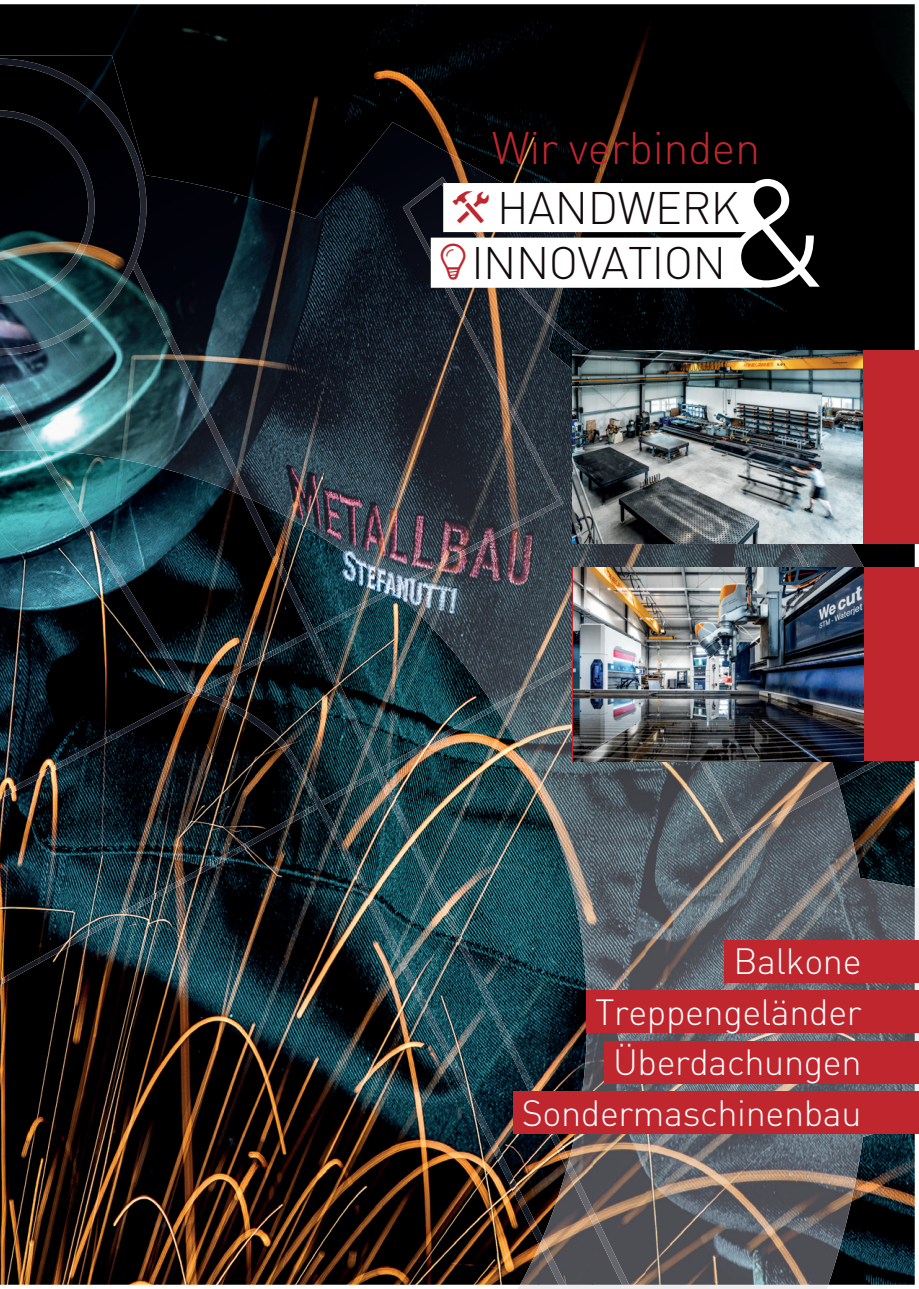
<style>
.page{position:relative;width:919px;height:1289px;background:#fff}
.page>*{position:absolute;margin:0;border:0;box-sizing:border-box;transform-origin:0 0}
.t1{font:300 150px "DIN";color:#fff}
.t2{font:300 45px/55.1px "DIN";letter-spacing:-.01em;color:#110a0c;text-align:center}
.t3{font:300 45px "DIN";letter-spacing:-.01em;color:#c0262d}
.t4{font:300 36px/50.4px "DIN";letter-spacing:-.01em;color:#fff;text-align:right}
</style>
<div class="page">
<img style="left:0;top:4px;width:914px;height:1280px">
<img style="left:592px;top:322px;width:111px;height:28px">
<img style="left:357px;top:597px;width:17px;height:62px">
<img style="left:373px;top:590px;width:22px;height:13px">
<img style="left:213px;top:653px;width:36px;height:34px">
<img style="left:120px;top:681px;width:94px;height:49px">
<img style="left:448px;top:705px;width:36px;height:25px">
<img style="left:861px;top:761px;width:46px;height:16px">
<img style="left:23px;top:729px;width:109px;height:52px">
<img style="left:410px;top:729px;width:49px;height:52px">
<img style="left:0;top:781px;width:35px;height:18px">
<img style="left:213px;top:804px;width:105px;height:62px">
<img style="left:160px;top:860px;width:54px;height:36px">
<img style="left:81px;top:890px;width:79px;height:44px">
<img style="left:0;top:933px;width:92px;height:52px">
<img style="left:37px;top:468px;width:53px;height:69px">
<img style="left:242px;top:536px;width:37px;height:20px">
<img style="left:89px;top:524px;width:54px;height:100px">
<img style="left:249px;top:556px;width:108px;height:265px">
<img style="left:142px;top:610px;width:55px;height:85px">
<img style="left:196px;top:688px;width:54px;height:33px">
<img style="left:356px;top:717px;width:54px;height:267px">
<img style="left:324px;top:821px;width:33px;height:60px">
<img style="left:409px;top:827px;width:54px;height:264px">
<img style="left:462px;top:938px;width:54px;height:260px">
<img style="left:515px;top:1049px;width:3px;height:196px">
<img style="left:518px;top:887px;width:400px;height:401px">
<img style="left:0;top:55px;width:161px;height:413px">
<img style="left:322px;top:122px;width:163px;height:468px">
<img style="left:161px;top:178px;width:162px;height:358px">
<img style="left:484px;top:172px;width:108px;height:632px">
<img style="left:591px;top:543px;width:54px;height:741px">
<img style="left:645px;top:543px;width:216px;height:741px">
<img style="left:860px;top:562px;width:30px;height:5px">
<img style="left:395px;top:589px;width:90px;height:54px">
<img style="left:446px;top:643px;width:39px;height:49px">
<img style="left:538px;top:803px;width:54px;height:481px">
<img style="left:860px;top:878px;width:54px;height:272px">
<img style="left:520px;top:1246px;width:18px;height:38px">
<img style="left:403px;top:177px;width:91px;height:153px">
<img style="left:493px;top:288px;width:52px;height:252px">
<img style="left:545px;top:312px;width:9px;height:16px">
<img style="left:466px;top:329px;width:28px;height:52px">
<img style="left:545px;top:468px;width:18px;height:45px">
<img style="left:757px;top:543px;width:46px;height:24px">
<img style="left:397px;top:534px;width:97px;height:51px">
<img style="left:803px;top:556px;width:51px;height:11px">
<img style="left:391px;top:584px;width:18px;height:7px">
<img style="left:526px;top:647px;width:46px;height:40px">
<img style="left:493px;top:686px;width:44px;height:23px">
<img style="left:699px;top:761px;width:53px;height:78px">
<img style="left:803px;top:780px;width:36px;height:25px">
<img style="left:751px;top:799px;width:52px;height:34px">
<svg style="left:558px;top:1284px;width:73px;height:4px"></svg>
<img style="left:133px;top:261px;width:55px;height:108px">
<img style="left:0;top:383px;width:44px;height:68px">
<img style="left:181px;top:368px;width:59px;height:108px">
<img style="left:233px;top:476px;width:18px;height:23px">
<img style="left:539px;top:1159px;width:90px;height:125px">
<img style="left:0;top:58px;width:146px;height:297px">
<div style="left:656px;top:990px;width:262px;height:43px;background:#c0262d"></div>
<div style="left:795px;top:940px;width:123px;height:42px;background:#c0262d"></div>
<div style="left:572px;top:350px;width:346px;height:193px;background:#c0262d"></div>
<img style="left:572px;top:350px;width:290px;height:193px">
<div style="left:572px;top:567px;width:346px;height:194px;background:#c0262d"></div>
<img style="left:573px;top:567px;width:290px;height:194px">
<div style="left:674px;top:1040px;width:244px;height:43px;background:#c0262d"></div>
<div style="left:583px;top:1091px;width:335px;height:43px;background:#c0262d"></div>
<div style="left:586px;top:990px;width:284px;height:43px;background:#c0262d"></div>
<div style="left:724px;top:940px;width:146px;height:42px;background:#c0262d"></div>
<div style="left:604px;top:1040px;width:266px;height:43px;background:#c0262d"></div>
<div style="left:513px;top:1091px;width:357px;height:43px;background:#c0262d"></div>
<svg style="left:443px;top:183px;width:318px;height:49px"></svg>
<svg style="left:431px;top:238px;width:331px;height:50px"></svg>
<p class="t3" style="left:492px;top:120px;width:270px">Wir verbinden</p>
<h1 class="t1" style="left:720px;top:140px;width:113px">&amp;</h1>
<p class="t2" style="left:471px;top:179px;width:270px">HANDWERK<br>INNOVATION</p>
<p class="t4" style="left:733px;top:935px;width:130px">Balkone</p>
<p class="t4" style="left:595px;top:986px;width:268px">Treppengeländer</p>
<p class="t4" style="left:522px;top:1036px;width:341px">Überdachungen<br>Sondermaschinenbau</p>
</div>
